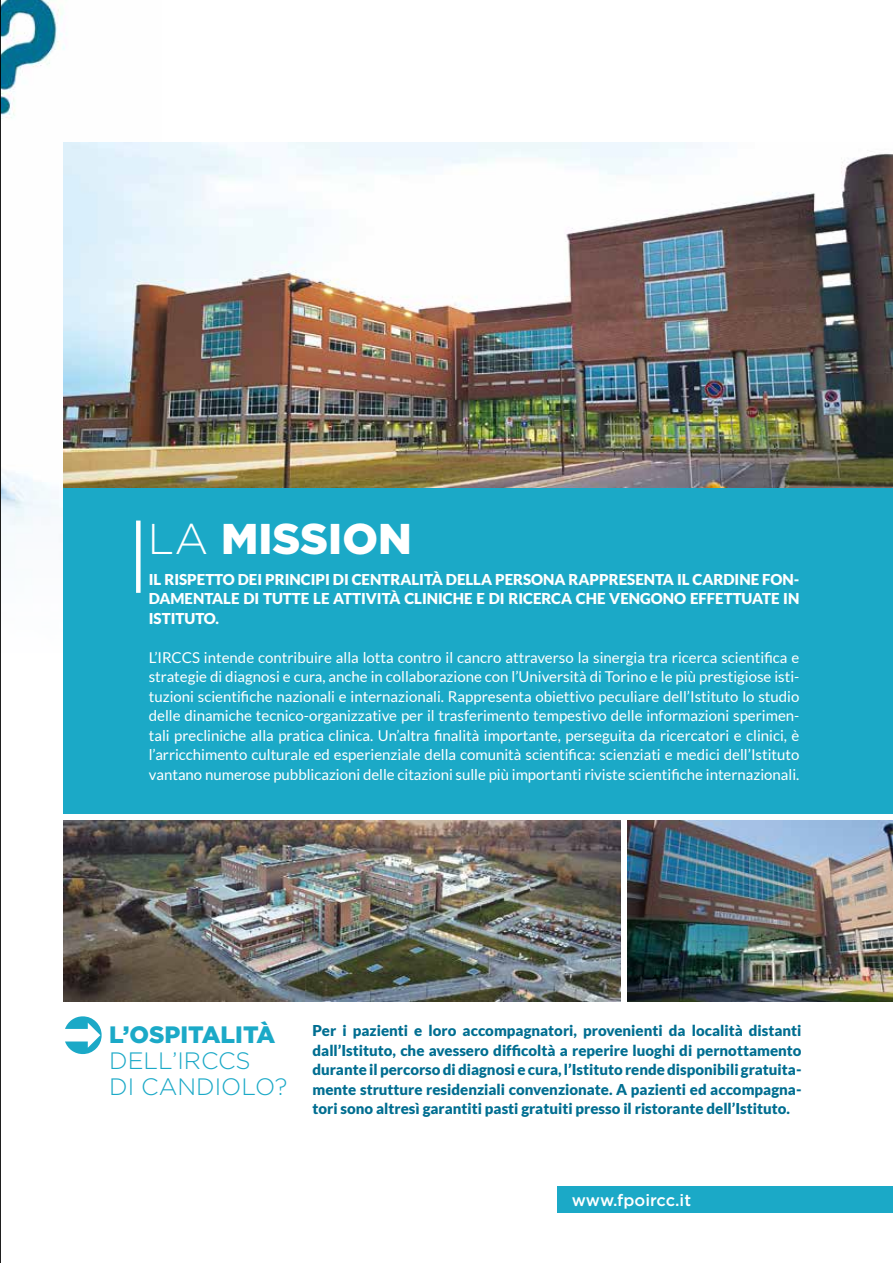
<style>
.page{position:relative;width:893px;height:1263px;background:#fff}
.page>*{position:absolute;margin:0;border:0;box-sizing:border-box;transform-origin:0 0}
.t1{font:900 43.05px "Gotham";color:#fff}
.t2{font:300 23.7px/26.1px "Gotham";color:#1ba9c7}
.t3{font:900 23.7px "Gotham";color:#1ba9c7}
.t4{font:500 16.5px "Gotham";color:#fff}
.t5{font:15px/19.5px "Lato";color:#fff;text-align:justify}
.t6{font:900 15px/19.5px "Lato";color:#006e91;text-align:justify}
.t7{font:900 15px "Lato";color:#fff}
.s1{font-weight:300}
</style>
<div class="page">
<img style="left:1px;top:0;width:64px;height:695px">
<div style="left:557px;top:1186px;width:336px;height:26px;background:#1ba9c7"></div>
<hr style="left:0;top:0;width:1px;height:1263px;background:#000">
<div style="left:64px;top:377px;width:829px;height:437px;background:#1ba9c7"></div>
<img style="left:64px;top:142px;width:829px;height:346px">
<div style="left:136px;top:521px;width:5px;height:72px;background:#fff"></div>
<img style="left:64px;top:821px;width:557px;height:181px">
<img style="left:627px;top:821px;width:266px;height:181px">
<h1 class="t1" style="left:148px;top:509px;width:266px"><span class="s1">LA</span> MISSION</h1>
<p class="t7" style="left:149px;top:570px;width:26px">Il rispetto</p>
<p class="t7" style="left:238px;top:570px;width:37px">dei prin</p>
<p class="t7" style="left:301px;top:570px;width:71px">cipi di centralit</p>
<p class="t7" style="left:432px;top:570px;width:35px">à della</p>
<p class="t7" style="left:495px;top:570px;width:11px">persona</p>
<p class="t7" style="left:569px;top:570px;width:11px">rappresenta</p>
<p class="t7" style="left:677px;top:570px;width:67px">il cardine</p>
<p class="t7" style="left:762px;top:570px;width:39px">fon -</p>
<p class="t7" style="left:149px;top:590px;width:46px">damentale</p>
<p class="t7" style="left:243px;top:590px;width:30px">di tutte</p>
<p class="t7" style="left:313px;top:590px;width:29px">le atti</p>
<p class="t7" style="left:366px;top:590px;width:57px">vità clini</p>
<p class="t7" style="left:443px;top:590px;width:190px">che e di ricerca che vengono</p>
<p class="t7" style="left:690px;top:590px;width:36px">effettuate</p>
<p class="t7" style="left:783px;top:590px;width:9px">in</p>
<p class="t7" style="left:149px;top:609px;width:15px">Istituto</p>
<p class="t7" style="left:216px;top:609px;width:5px">.</p>
<p class="t5" style="left:149px;top:647px;width:652px">L’IRCCS intende contribuire alla lotta contro il cancro attraverso la sinergia tra ricerca scientifica e strategie di diagnosi e cura, anche in collaborazione con l’Università di Torino e le più prestigiose isti&shy;tuzioni scientifiche nazionali e internazionali. Rappresenta obiettivo peculiare dell’Istituto lo studio delle dinamiche tecnico-organizzative per il trasferimento tempestivo delle informazioni sperimen&shy;tali precliniche alla pratica clinica. Un’altra finalità importante, perseguita da ricercatori e clinici, è l’arricchimento culturale ed esperienziale della comunità scientifica: scienziati e medici dell’Istituto vantano numerose pubblicazioni delle citazioni sulle più importanti riviste scientifiche internazionali.</p>
<h2 class="t3" style="left:109px;top:1018px;width:168px">L’OSPITALITÀ</h2>
<h2 class="t2" style="left:109px;top:1047px;width:180px">DELL’IRCCS<br>DI CANDIOLO?</h2>
<p class="t6" style="left:313px;top:1020px;width:490px">Per i pazienti e loro accompagnatori, provenienti da località distanti dall’Istituto, che avessero difficoltà a reperire luoghi di pernottamento durante il percorso di diagnosi e cura, l’Istituto rende disponibili gratuita&shy;mente strutture residenziali convenzionate. A pazienti ed accompagna&shy;tori sono altresì garantiti pasti gratuiti presso il ristorante dell’Istituto.</p>
<p class="t4" style="left:572px;top:1189px;width:121px">www.fpoircc.it</p>
</div>
